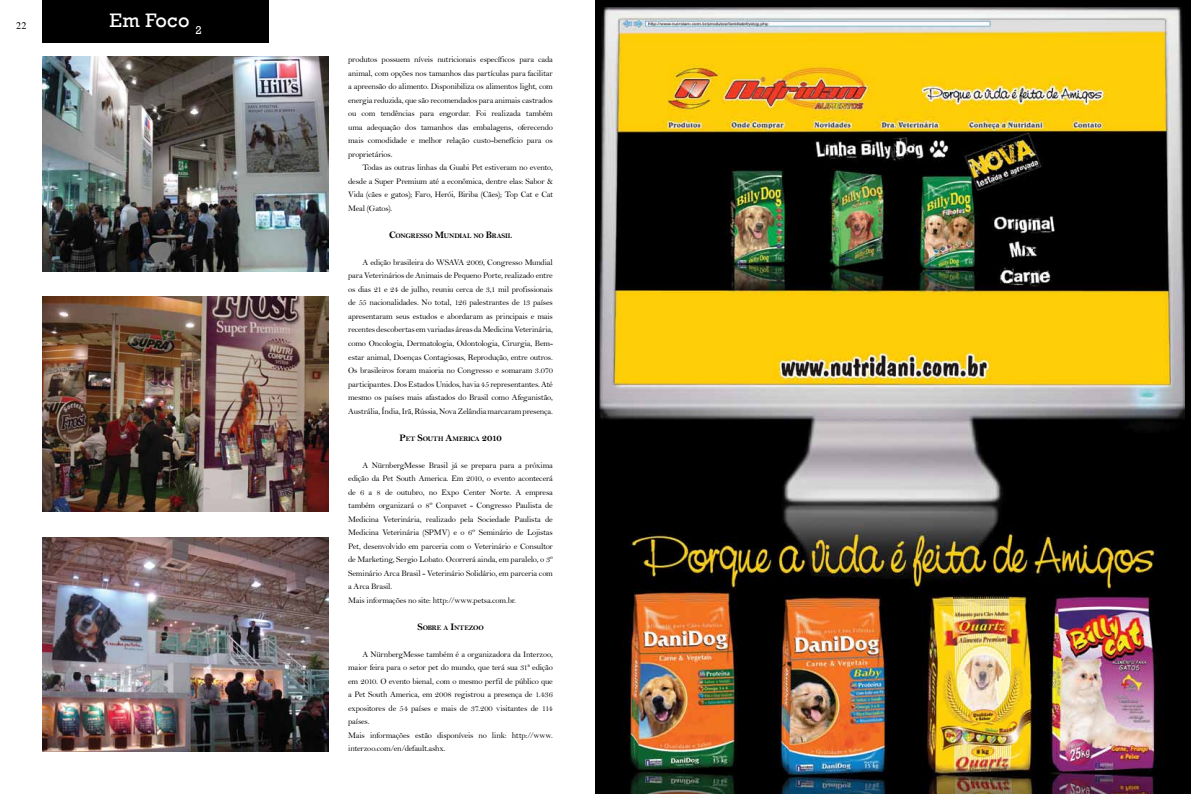
<style>
.page{position:relative;width:1191px;height:794px;background:#fff}
.page>*{position:absolute;margin:0;border:0;box-sizing:border-box;transform-origin:0 0}
.t1{font:20px "Rockwell";letter-spacing:.02em;color:#fff}
.t2{font:10px "Times";color:#000}
.t3{font:8.5px/13.5px "Bell";letter-spacing:-.025em;color:#000;text-align:justify}
.t4{font:7px "Bell MT Bold";letter-spacing:-.02em;color:#000}
.s1{font-size:10px}
</style>
<div class="page">
<div style="left:43px;top:0;width:226px;height:43px;background:#000"></div>
<img style="left:43px;top:57px;width:285px;height:214px">
<img style="left:43px;top:297px;width:285px;height:214px">
<img style="left:43px;top:537px;width:285px;height:214px">
<div style="left:595px;top:0;width:596px;height:794px;background:#000"></div>
<img style="left:599px;top:7px;width:585px;height:787px">
<p class="t2" style="left:16px;top:16px;width:12px">22</p>
<h1 class="t1" style="left:110px;top:9px;width:94px">Em Foco <sub>2</sub></h1>
<p class="t3" style="left:348px;top:53px;width:206px">produtos possuem níveis nutricionais específicos para cada animal, com opções nos tamanhos das partículas para facilitar a apreensão do alimento. Disponibiliza os alimentos light, com energia reduzida, que são recomendados para animais castrados ou com tendências para engordar. Foi realizada também uma adequação dos tamanhos das embalagens, oferecendo mais comodidade e melhor relação custo-benefício para os proprietários.</p>
<p class="t3" style="left:348px;top:161px;width:206px;text-indent:14px">Todas as outras linhas da Guabi Pet estiveram no evento, desde a Super Premium até a econômica, dentre elas: Sabor &amp; Vida (cães e gatos); Faro, Herói, Biriba (Cães); Top Cat e Cat Meal (Gatos).</p>
<p class="t4" style="left:389px;top:231px;width:124px"><span class="s1">C</span>ONGRESSO <span class="s1">M</span>UNDIAL NO <span class="s1">B</span>RASIL</p>
<p class="t3" style="left:348px;top:255px;width:206px;text-indent:14px">A edição brasileira do WSAVA 2009, Congresso Mundial para Veterinários de Animais de Pequeno Porte, realizado entre os dias 21 e 24 de julho, reuniu cerca de 3,1 mil profissionais de 55 nacionalidades. No total, 126 palestrantes de 13 países apresentaram seus estudos e abordaram as principais e mais recentes descobertas em variadas áreas da Medicina Veterinária, como Oncologia, Dermatologia, Odontologia, Cirurgia, Bem&shy;estar animal, Doenças Contagiosas, Reprodução, entre outros.<br>Os brasileiros foram maioria no Congresso e somaram 3.070 participantes. Dos Estados Unidos, havia 45 representantes. Até mesmo os países mais afastados do Brasil como Afeganistão, Austrália, Índia, Irã, Rússia, Nova Zelândia marcaram presença.</p>
<p class="t4" style="left:399px;top:434px;width:104px"><span class="s1">P</span>ET <span class="s1">S</span>OUTH <span class="s1">A</span>MERICA <span class="s1">2010</span></p>
<p class="t3" style="left:348px;top:458px;width:206px;text-align:left;text-indent:14px">A NürnbergMesse Brasil já se prepara para a próxima edição da Pet South America. Em 2010, o evento acontecerá de 6 a 8 de outubro, no Expo Center Norte. A empresa também organizará o 8º Conpavet - Congresso Paulista de Medicina Veterinária, realizado pela Sociedade Paulista de Medicina Veterinária (SPMV) e o 6º Seminário de Lojistas Pet, desenvolvido em parceria com o Veterinário e Consultor de Marketing, Sergio Lobato. Ocorrerá ainda, em paralelo, o 3º Seminário Arca Brasil - Veterinário Solidário, em parceria com a Arca Brasil.<br>Mais informações no site: http://www.petsa.com.br.</p>
<p class="t4" style="left:417px;top:623px;width:68px"><span class="s1">S</span>OBRE A <span class="s1">I</span>NTEZOO</p>
<p class="t3" style="left:348px;top:647px;width:206px;text-align:left;text-indent:14px">A NürnbergMesse também é a organizadora da Interzoo, maior feira para o setor pet do mundo, que terá sua 31ª edição em 2010. O evento bienal, com o mesmo perfil de público que a Pet South America, em 2008 registrou a presença de 1.436 expositores de 54 países e mais de 37.200 visitantes de 114 países.<br>Mais informações estão disponíveis no link: http://www. interzoo.com/en/default.ashx.</p>
</div>
